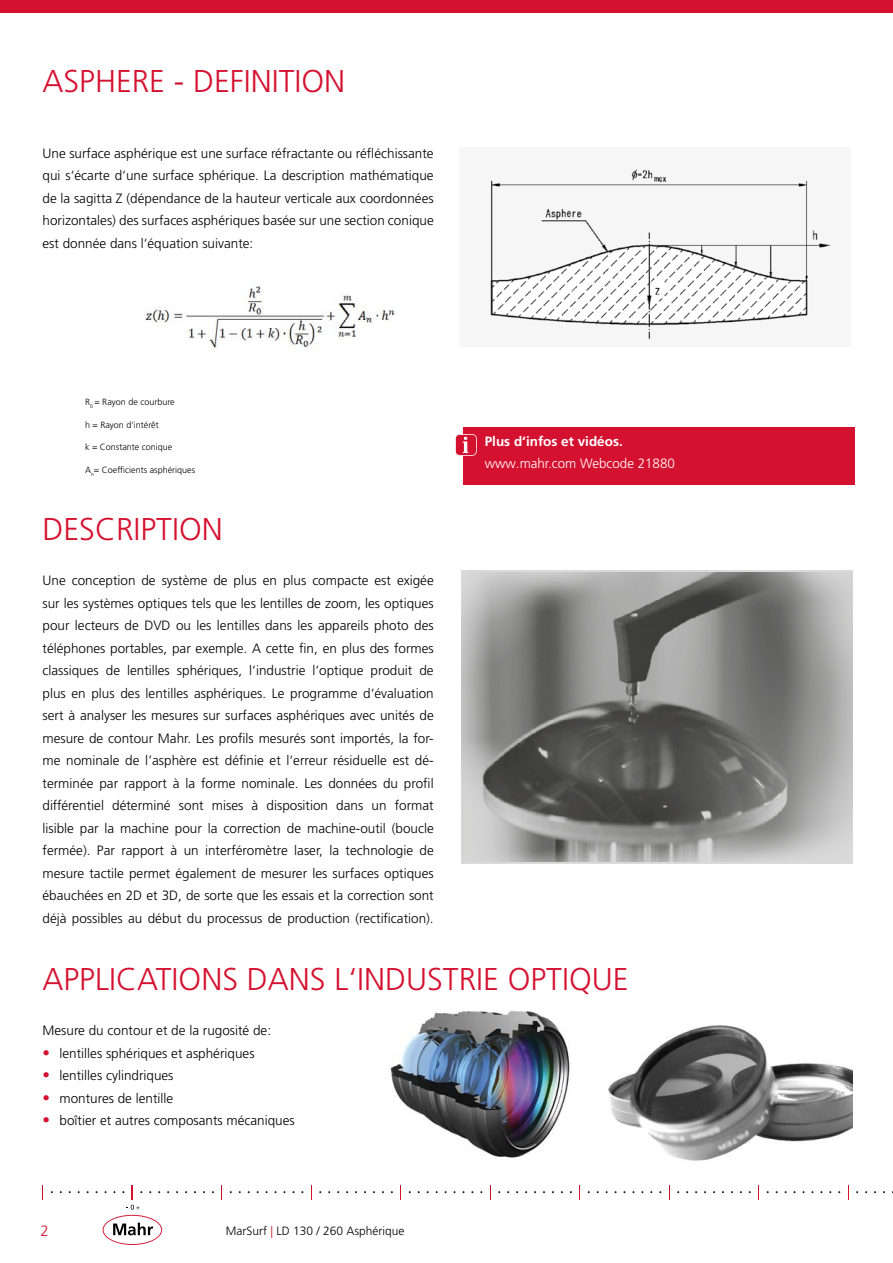
<style>
.page{position:relative;width:893px;height:1263px;background:#fff}
.page>*{position:absolute;margin:0;border:0;box-sizing:border-box;transform-origin:0 0}
.t1{font:300 31.5px "Frutiger LT Pro";color:#d51130}
.t2{font:300 15px "Frutiger LT Pro";color:#d51130}
.t3{font:300 13.5px/22.5px "Frutiger LT Pro";color:#000;text-align:justify}
.t4{font:300 13.5px "Frutiger LT Pro";color:#fff}
.t5{font:700 13.5px "Frutiger LT Pro";color:#fff}
.t6{font:300 12px "Frutiger LT Pro";color:#000}
.t7{font:300 9px "Frutiger LT Pro";color:#000}
.s1{font-size:15px;color:#d51130}
.s2{color:#d51130}
</style>
<div class="page">
<img style="left:490px;top:169px;width:341px;height:171px">
<svg style="left:462px;top:570px;width:391px;height:294px;background:#d0d0d0"></svg>
<img style="left:462px;top:573px;width:391px;height:288px">
<img style="left:145px;top:286px;width:252px;height:65px">
<div style="left:463px;top:427px;width:392px;height:58px;background:#d51130"></div>
<svg style="left:455px;top:434px;width:22px;height:22px"></svg>
<div style="left:0;top:0;width:893px;height:13px;background:#d51130"></div>
<svg style="left:132px;top:1185px;width:1px;height:14px"></svg>
<svg style="left:221px;top:1185px;width:1px;height:14px"></svg>
<svg style="left:311px;top:1185px;width:1px;height:14px"></svg>
<svg style="left:400px;top:1185px;width:1px;height:14px"></svg>
<svg style="left:490px;top:1185px;width:1px;height:14px"></svg>
<svg style="left:579px;top:1185px;width:1px;height:14px"></svg>
<svg style="left:669px;top:1185px;width:1px;height:14px"></svg>
<svg style="left:758px;top:1185px;width:1px;height:14px"></svg>
<svg style="left:848px;top:1185px;width:1px;height:15px"></svg>
<svg style="left:103px;top:1205px;width:59px;height:40px"></svg>
<img style="left:390px;top:1011px;width:180px;height:147px">
<img style="left:608px;top:1025px;width:245px;height:136px">
<h1 class="t1" style="left:43px;top:62px;width:304px">ASPHERE - DEFINITION</h1>
<p class="t3" style="left:43px;top:142px;width:393px">Une surface asphérique est une surface réfractante ou réfléchissante qui s‘écarte d‘une surface sphérique. La description mathématique de la sagitta Z (dépendance de la hauteur verticale aux coordonnées horizontales) des surfaces asphériques basée sur une section conique est donnée dans l‘équation suivante:</p>
<p class="t7" style="left:85px;top:397px;width:91px">R<sub>0</sub> = Rayon de courbure</p>
<p class="t7" style="left:85px;top:419px;width:75px">h = Rayon d‘intérêt</p>
<p class="t7" style="left:85px;top:442px;width:89px">k = Constante conique</p>
<p class="t7" style="left:85px;top:464px;width:112px">A<sub>n</sub>= Coefficients asphériques</p>
<h1 class="t1" style="left:43px;top:511px;width:182px">DESCRIPTION</h1>
<p class="t3" style="left:43px;top:569px;width:393px">Une conception de système de plus en plus compacte est exigée sur les systèmes optiques tels que les lentilles de zoom, les optiques pour lecteurs de DVD ou les lentilles dans les appareils photo des téléphones portables, par exemple. A cette fin, en plus des formes classiques de lentilles sphériques, l‘industrie l‘optique produit de plus en plus des lentilles asphériques. Le programme d‘évaluation sert à analyser les mesures sur surfaces asphériques avec unités de mesure de contour Mahr. Les profils mesurés sont importés, la for&shy;me nominale de l’asphère est définie et l‘erreur résiduelle est dé&shy;terminée par rapport à la forme nominale. Les données du profil différentiel déterminé sont mises à disposition dans un format lisible par la machine pour la correction de machine-outil (boucle fermée). Par rapport à un interféromètre laser, la technologie de mesure tactile permet également de mesurer les surfaces optiques ébauchées en 2D et 3D, de sorte que les essais et la correction sont déjà possibles au début du processus de production (rectification).</p>
<p class="t5" style="left:485px;top:433px;width:140px">Plus d‘infos et vidéos.</p>
<p class="t4" style="left:485px;top:456px;width:192px">www.mahr.com Webcode 21880</p>
<h1 class="t1" style="left:43px;top:961px;width:587px">APPLICATIONS DANS L‘INDUSTRIE OPTIQUE</h1>
<p class="t3" style="left:43px;top:1019px;width:230px">Mesure du contour et de la rugosité de:</p>
<p class="t3" style="left:43px;top:1042px;width:214px"><span class="s1">•</span> lentilles sphériques et asphériques</p>
<p class="t3" style="left:43px;top:1064px;width:133px"><span class="s1">•</span> lentilles cylindriques</p>
<p class="t3" style="left:43px;top:1087px;width:132px"><span class="s1">•</span> montures de lentille</p>
<p class="t3" style="left:43px;top:1109px;width:254px"><span class="s1">•</span> boîtier et autres composants mécaniques</p>
<p class="t2" style="left:40px;top:1222px;width:10px">2</p>
<p class="t6" style="left:226px;top:1224px;width:180px">MarSurf <span class="s2">|</span> LD 130 / 260 Asphérique</p>
</div>
